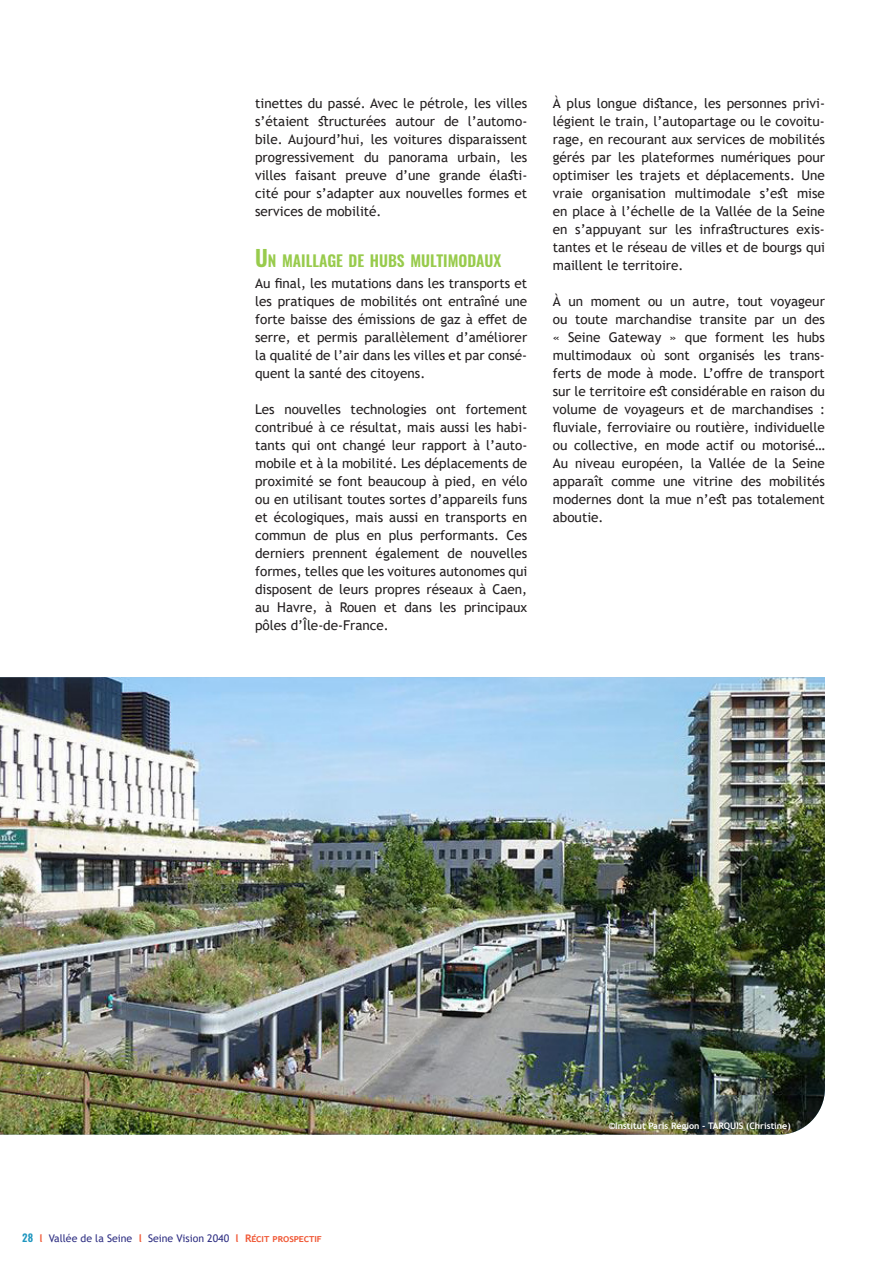
<style>
.page{position:relative;width:893px;height:1263px;background:#fff}
.page>*{position:absolute;margin:0;border:0;box-sizing:border-box;transform-origin:0 0}
.t1{font:600 15.6px "Oswald";color:#98cb4c}
.t2{font:13.5px/18px "Trebuchet MS";color:#231f20;text-align:justify}
.t3{font:10.5px "Trebuchet MS";color:#303083}
.t4{font:700 9px "Trebuchet MS";color:#fff}
.s1{font-size:22.2px}
.s2{font-family:"Oswald";font-weight:600;color:#1e96bf}
.s3{font-weight:700;color:#f05937}
</style>
<div class="page">
<img style="left:0;top:677px;width:825px;height:458px">
<p class="t2" style="left:255px;top:94px;width:274px">tinettes du passé. Avec le pétrole, les villes s’étaient structurées autour de l’automo&shy;bile. Aujourd’hui, les voitures disparaissent progressivement du panorama urbain, les villes faisant preuve d’une grande élasti&shy;cité pour s’adapter aux nouvelles formes et services de mobilité.</p>
<p class="t1" style="left:255px;top:250px;width:248px"><span class="s1">U</span>N MAILLAGE DE HUBS MULTIMODAUX</p>
<p class="t2" style="left:255px;top:274px;width:274px">Au final, les mutations dans les transports et les pratiques de mobilités ont entraîné une forte baisse des émissions de gaz à effet de serre, et permis parallèlement d’améliorer la qualité de l’air dans les villes et par consé&shy;quent la santé des citoyens.</p>
<p class="t2" style="left:255px;top:400px;width:274px">Les nouvelles technologies ont fortement contribué à ce résultat, mais aussi les habi&shy;tants qui ont changé leur rapport à l’auto&shy;mobile et à la mobilité. Les déplacements de proximité se font beaucoup à pied, en vélo ou en utilisant toutes sortes d’appareils funs et écologiques, mais aussi en transports en commun de plus en plus performants. Ces derniers prennent également de nouvelles formes, telles que les voitures autonomes qui disposent de leurs propres réseaux à Caen, au Havre, à Rouen et dans les principaux pôles d’Île-de-France.</p>
<p class="t2" style="left:553px;top:94px;width:274px">À plus longue distance, les personnes privi&shy;légient le train, l’autopartage ou le covoitu&shy;rage, en recourant aux services de mobilités gérés par les plateformes numériques pour optimiser les trajets et déplacements. Une vraie organisation multimodale s’est mise en place à l’échelle de la Vallée de la Seine en s’appuyant sur les infrastructures exis&shy;tantes et le réseau de villes et de bourgs qui maillent le territoire.</p>
<p class="t2" style="left:553px;top:292px;width:274px">À un moment ou un autre, tout voyageur ou toute marchandise transite par un des « Seine Gateway » que forment les hubs multimodaux où sont organisés les trans&shy;ferts de mode à mode. L’offre de transport sur le territoire est considérable en raison du volume de voyageurs et de marchandises : fluviale, ferroviaire ou routière, individuelle ou collective, en mode actif ou motorisé… Au niveau européen, la Vallée de la Seine apparaît comme une vitrine des mobilités modernes dont la mue n’est pas totalement aboutie.</p>
<p class="t3" style="left:22px;top:1231px;width:301px"><span class="s2">28</span> <span class="s3">l</span> Vallée de la Seine <span class="s3">l</span> Seine Vision 2040 <span class="s3">l Récit prospectif</span></p>
<p class="t4" style="left:609px;top:1120px;width:183px">©Institut Paris Région - TARQUIS (Christine)</p>
</div>
